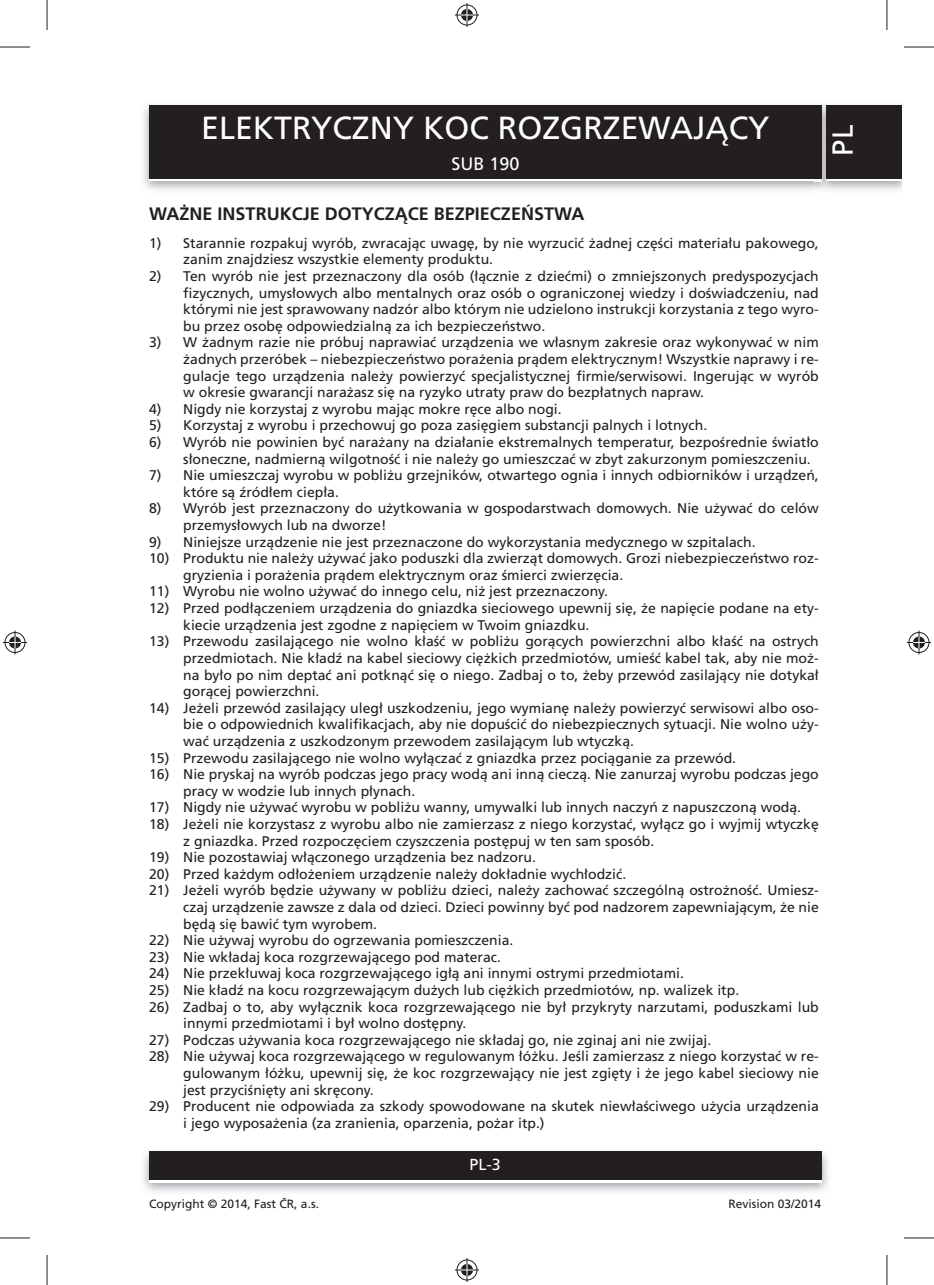
<style>
.page{position:relative;width:934px;height:1285px;background:#fff}
.page>*{position:absolute;margin:0;border:0;box-sizing:border-box;transform-origin:0 0}
.t1{font:32px "Frutiger CE";color:#fff}
.t2{font:29px "Frutiger CE";color:#fff}
.t3{font:700 18px "Frutiger CE";color:#231f20}
.t4{font:18px "Frutiger CE";color:#fff}
.t5{font:16px "Frutiger CE";color:#fff}
.t6{font:14px/16.6px "Frutiger CE";color:#231f20}
.t7{font:12px "Frutiger CE";color:#231f20}
</style>
<div class="page">
<div style="left:149px;top:108px;width:672px;height:73px;background:linear-gradient(to right,#231f20,#231f20)"></div>
<div style="left:149px;top:105px;width:672px;height:73px;background:#231f20"></div>
<img style="left:143px;top:1151px;width:685px;height:41px">
<div style="left:149px;top:1154px;width:672px;height:28px;background:linear-gradient(to right,#fff,#fff)"></div>
<div style="left:149px;top:1151px;width:672px;height:28px;background:#231f20"></div>
<img style="left:814px;top:102px;width:18px;height:90px">
<svg style="left:814px;top:178px;width:7px;height:3px"></svg>
<img style="left:814px;top:105px;width:7px;height:3px">
<img style="left:814px;top:108px;width:7px;height:70px">
<div style="left:825px;top:108px;width:75px;height:73px;background:linear-gradient(to right,#231f20,#231f20)"></div>
<div style="left:825px;top:105px;width:75px;height:73px;background:#231f20"></div>
<hr style="left:0;top:47px;width:30px;height:1px;background:#231f20">
<hr style="left:903px;top:47px;width:30px;height:1px;background:#231f20">
<hr style="left:0;top:1237px;width:30px;height:1px;background:#231f20">
<hr style="left:903px;top:1237px;width:30px;height:1px;background:#231f20">
<hr style="left:47px;top:0;width:1px;height:30px;background:#231f20">
<hr style="left:47px;top:1255px;width:1px;height:30px;background:#231f20">
<hr style="left:886px;top:0;width:1px;height:30px;background:#231f20">
<hr style="left:886px;top:1255px;width:1px;height:30px;background:#231f20">
<svg style="left:455px;top:3px;width:24px;height:24px"></svg>
<svg style="left:455px;top:1258px;width:24px;height:24px"></svg>
<svg style="left:3px;top:630px;width:24px;height:24px"></svg>
<svg style="left:907px;top:630px;width:23px;height:24px"></svg>
<h1 class="t1" style="left:201px;top:115px;width:569px">ELEKTRYCZNY KOC ROZGRZEWAJĄCY</h1>
<p class="t4" style="left:451px;top:157px;width:70px">SUB 190</p>
<h2 class="t2" style="left:830px;top:156px;width:32px;rotate:-90deg">PL</h2>
<p class="t3" style="left:149px;top:206px;width:436px">WAŻNE INSTRUKCJE DOTYCZĄCE BEZPIECZEŃSTWA</p>
<p class="t6" style="left:183px;top:236px;width:636px;text-indent:-34px">1) Starannie rozpakuj wyrób, zwracając uwagę, by nie wyrzucić żadnej części materiału pakowego, zanim znajdziesz wszystkie elementy produktu.</p>
<p class="t6" style="left:183px;top:269px;width:636px;text-align:justify;text-indent:-34px">2) Ten wyrób nie jest przeznaczony dla osób (łącznie z dziećmi) o zmniejszonych predyspozycjach fizycznych, umysłowych albo mentalnych oraz osób o ograniczonej wiedzy i doświadczeniu, nad którymi nie jest sprawowany nadzór albo którym nie udzielono instrukcji korzystania z tego wyro&shy;bu przez osobę odpowiedzialną za ich bezpieczeństwo.</p>
<p class="t6" style="left:183px;top:335px;width:636px;text-align:justify;text-indent:-34px">3) W żadnym razie nie próbuj naprawiać urządzenia we własnym zakresie oraz wykonywać w nim żadnych przeróbek – niebezpieczeństwo porażenia prądem elektrycznym! Wszystkie naprawy i re&shy;gulacje tego urządzenia należy powierzyć specjalistycznej firmie/serwisowi. Ingerując w wyrób w okresie gwarancji narażasz się na ryzyko utraty praw do bezpłatnych napraw.</p>
<p class="t6" style="left:149px;top:402px;width:414px">4) Nigdy nie korzystaj z wyrobu mając mokre ręce albo nogi.</p>
<p class="t6" style="left:149px;top:418px;width:559px">5) Korzystaj z wyrobu i przechowuj go poza zasięgiem substancji palnych i lotnych.</p>
<p class="t6" style="left:183px;top:435px;width:636px;text-indent:-34px">6) Wyrób nie powinien być narażany na działanie ekstremalnych temperatur, bezpośrednie światło słoneczne, nadmierną wilgotność i nie należy go umieszczać w zbyt zakurzonym pomieszczeniu.</p>
<p class="t6" style="left:183px;top:468px;width:636px;text-indent:-34px">7) Nie umieszczaj wyrobu w pobliżu grzejników, otwartego ognia i innych odbiorników i urządzeń, które są źródłem ciepła.</p>
<p class="t6" style="left:183px;top:501px;width:636px;text-indent:-34px">8) Wyrób jest przeznaczony do użytkowania w gospodarstwach domowych. Nie używać do celów przemysłowych lub na dworze!</p>
<p class="t6" style="left:149px;top:534px;width:607px">9) Niniejsze urządzenie nie jest przeznaczone do wykorzystania medycznego w szpitalach.</p>
<p class="t6" style="left:183px;top:551px;width:636px;text-indent:-34px">10) Produktu nie należy używać jako poduszki dla zwierząt domowych. Grozi niebezpieczeństwo roz&shy;gryzienia i porażenia prądem elektrycznym oraz śmierci zwierzęcia.</p>
<p class="t6" style="left:149px;top:584px;width:460px">11) Wyrobu nie wolno używać do innego celu, niż jest przeznaczony.</p>
<p class="t6" style="left:183px;top:601px;width:636px;text-indent:-34px">12) Przed podłączeniem urządzenia do gniazdka sieciowego upewnij się, że napięcie podane na ety&shy;kiecie urządzenia jest zgodne z napięciem w Twoim gniazdku.</p>
<p class="t6" style="left:183px;top:634px;width:636px;text-align:justify;text-indent:-34px">13) Przewodu zasilającego nie wolno kłaść w pobliżu gorących powierzchni albo kłaść na ostrych przedmiotach. Nie kładź na kabel sieciowy ciężkich przedmiotów, umieść kabel tak, aby nie moż&shy;na było po nim deptać ani potknąć się o niego. Zadbaj o to, żeby przewód zasilający nie dotykał gorącej powierzchni.</p>
<p class="t6" style="left:183px;top:700px;width:636px;text-align:justify;text-indent:-34px">14) Jeżeli przewód zasilający uległ uszkodzeniu, jego wymianę należy powierzyć serwisowi albo oso&shy;bie o odpowiednich kwalifikacjach, aby nie dopuścić do niebezpiecznych sytuacji. Nie wolno uży&shy;wać urządzenia z uszkodzonym przewodem zasilającym lub wtyczką.</p>
<p class="t6" style="left:149px;top:750px;width:588px">15) Przewodu zasilającego nie wolno wyłączać z gniazdka przez pociąganie za przewód.</p>
<p class="t6" style="left:183px;top:767px;width:636px;text-indent:-34px">16) Nie pryskaj na wyrób podczas jego pracy wodą ani inną cieczą. Nie zanurzaj wyrobu podczas jego pracy w wodzie lub innych płynach.</p>
<p class="t6" style="left:149px;top:800px;width:653px">17) Nigdy nie używać wyrobu w pobliżu wanny, umywalki lub innych naczyń z napuszczoną wodą.</p>
<p class="t6" style="left:183px;top:817px;width:636px;text-indent:-34px">18) Jeżeli nie korzystasz z wyrobu albo nie zamierzasz z niego korzystać, wyłącz go i wyjmij wtyczkę z gniazdka. Przed rozpoczęciem czyszczenia postępuj w ten sam sposób.</p>
<p class="t6" style="left:149px;top:850px;width:388px">19) Nie pozostawiaj włączonego urządzenia bez nadzoru.</p>
<p class="t6" style="left:149px;top:866px;width:478px">20) Przed każdym odłożeniem urządzenie należy dokładnie wychłodzić.</p>
<p class="t6" style="left:183px;top:883px;width:636px;text-align:justify;text-indent:-34px">21) Jeżeli wyrób będzie używany w pobliżu dzieci, należy zachować szczególną ostrożność. Umiesz&shy;czaj urządzenie zawsze z dala od dzieci. Dzieci powinny być pod nadzorem zapewniającym, że nie będą się bawić tym wyrobem.</p>
<p class="t6" style="left:149px;top:933px;width:365px">22) Nie używaj wyrobu do ogrzewania pomieszczenia.</p>
<p class="t6" style="left:149px;top:949px;width:353px">23) Nie wkładaj koca rozgrzewającego pod materac.</p>
<p class="t6" style="left:149px;top:966px;width:536px">24) Nie przekłuwaj koca rozgrzewającego igłą ani innymi ostrymi przedmiotami.</p>
<p class="t6" style="left:149px;top:983px;width:591px">25) Nie kładź na kocu rozgrzewającym dużych lub ciężkich przedmiotów, np. walizek itp.</p>
<p class="t6" style="left:183px;top:999px;width:636px;text-indent:-34px">26) Zadbaj o to, aby wyłącznik koca rozgrzewającego nie był przykryty narzutami, poduszkami lub innymi przedmiotami i był wolno dostępny.</p>
<p class="t6" style="left:149px;top:1032px;width:563px">27) Podczas używania koca rozgrzewającego nie składaj go, nie zginaj ani nie zwijaj.</p>
<p class="t6" style="left:183px;top:1049px;width:636px;text-align:justify;text-indent:-34px">28) Nie używaj koca rozgrzewającego w regulowanym łóżku. Jeśli zamierzasz z niego korzystać w re&shy;gulowanym łóżku, upewnij się, że koc rozgrzewający nie jest zgięty i że jego kabel sieciowy nie jest przyciśnięty ani skręcony.</p>
<p class="t6" style="left:183px;top:1099px;width:636px;text-indent:-34px">29) Producent nie odpowiada za szkody spowodowane na skutek niewłaściwego użycia urządzenia i jego wyposażenia (za zranienia, oparzenia, pożar itp.)</p>
<p class="t5" style="left:469px;top:1158px;width:33px">PL-3</p>
<p class="t7" style="left:149px;top:1198px;width:171px">Copyright © 2014, Fast ČR, a.s.</p>
<p class="t7" style="left:728px;top:1198px;width:94px">Revision 03/2014</p>
</div>
